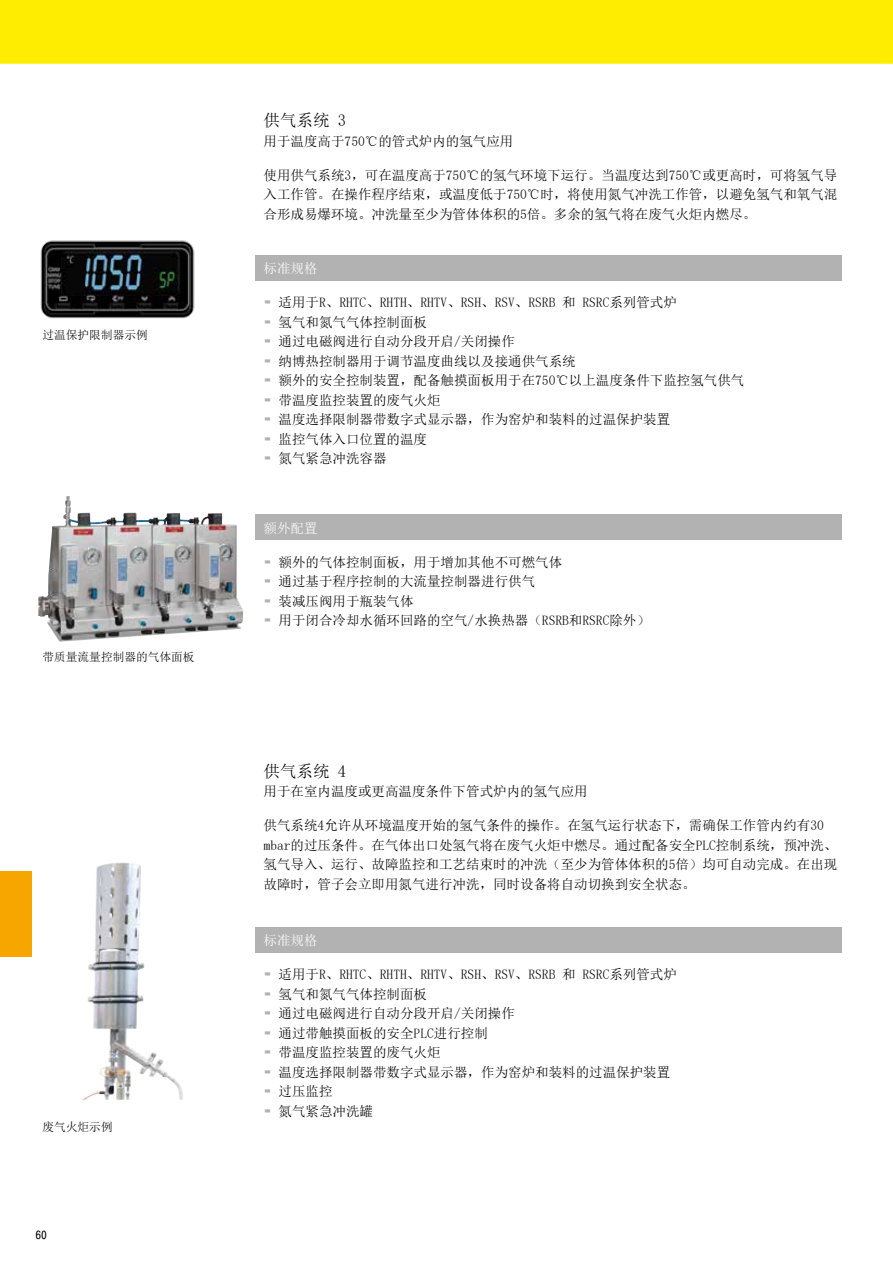
<style>
.page{position:relative;width:893px;height:1263px;background:#fff}
.page>*{position:absolute;margin:0;border:0;box-sizing:border-box;transform-origin:0 0}
.t1{font:16.5px "Sim Sun";color:#000}
.t2{font:13.5px/19.5px "Sim Sun";color:#000}
.t3{font:13.5px "Sim Sun";color:#fff}
.t4{font:11.7px "Sim Sun";color:#000}
.t5{font:11.7px "Pragmatica Cond A";color:#000}
.s1{font-family:"Blackoak Std";color:#b3b2b2}
</style>
<div class="page">
<div style="left:0;top:872px;width:32px;height:85px;background:#f7a600"></div>
<img style="left:38px;top:496px;width:205px;height:146px">
<img style="left:81px;top:862px;width:102px;height:238px">
<img style="left:40px;top:240px;width:155px;height:79px">
<div style="left:255px;top:255px;width:587px;height:26px;background:#b3b2b2"></div>
<div style="left:255px;top:514px;width:587px;height:26px;background:#b3b2b2"></div>
<div style="left:255px;top:927px;width:587px;height:25px;background:#b3b2b2"></div>
<div style="left:0;top:0;width:893px;height:64px;background:#ffed00"></div>
<p class="t4" style="left:43px;top:329px;width:107px">过温保护限制器示例</p>
<p class="t4" style="left:43px;top:651px;width:154px">带质量流量控制器的气体面板</p>
<p class="t4" style="left:43px;top:1121px;width:72px">废气火炬示例</p>
<p class="t5" style="left:35px;top:1228px;width:13px">60</p>
<p class="t1" style="left:264px;top:112px;width:84px">供气系统 3</p>
<p class="t2" style="left:264px;top:131px;width:251px">用于温度高于750℃的管式炉内的氢气应用</p>
<p class="t2" style="left:264px;top:165px;width:575px;text-align:justify">使用供气系统3，可在温度高于750℃的氢气环境下运行。当温度达到750℃或更高时，可将氢气导入工作管。在操作程序结束，或温度低于750℃时，将使用氮气冲洗工作管，以避免氢气和氧气混合形成易爆环境。冲洗量至少为管体体积的5倍。多余的氢气将在废气火炬内燃尽。</p>
<p class="t3" style="left:264px;top:262px;width:55px">标准规格</p>
<p class="t2" style="left:264px;top:293px;width:482px"><span class="s1">·</span> 适用于R、RHTC、RHTH、RHTV、RSH、RSV、RSRB 和 RSRC系列管式炉<br><span class="s1">·</span> 氢气和氮气气体控制面板<br><span class="s1">·</span> 通过电磁阀进行自动分段开启/关闭操作<br><span class="s1">·</span> 纳博热控制器用于调节温度曲线以及接通供气系统<br><span class="s1">·</span> 额外的安全控制装置，配备触摸面板用于在750℃以上温度条件下监控氢气供气<span class="s1">·</span> 带温度监控装置的废气火炬<br><span class="s1">·</span> 温度选择限制器带数字式显示器，作为窑炉和装料的过温保护装置<br><span class="s1">·</span> 监控气体入口位置的温度<br><span class="s1">·</span> 氮气紧急冲洗容器</p>
<p class="t3" style="left:264px;top:521px;width:55px">额外配置</p>
<p class="t2" style="left:264px;top:552px;width:388px"><span class="s1">·</span> 额外的气体控制面板，用于增加其他不可燃气体<br><span class="s1">·</span> 通过基于程序控制的大流量控制器进行供气<br><span class="s1">·</span> 装减压阀用于瓶装气体<br><span class="s1">·</span> 用于闭合冷却水循环回路的空气/水换热器（RSRB和RSRC除外）</p>
<p class="t1" style="left:264px;top:763px;width:84px">供气系统 4</p>
<p class="t2" style="left:264px;top:782px;width:325px">用于在室内温度或更高温度条件下管式炉内的氢气应用</p>
<p class="t2" style="left:264px;top:816px;width:575px">供气系统4允许从环境温度开始的氢气条件的操作。在氢气运行状态下，需确保工作管内约有30 mbar的过压条件。在气体出口处氢气将在废气火炬中燃尽。通过配备安全PLC控制系统，预冲洗、氢气导入、运行、故障监控和工艺结束时的冲洗（至少为管体体积的5倍）均可自动完成。在出现故障时，管子会立即用氮气进行冲洗，同时设备将自动切换到安全状态。</p>
<p class="t3" style="left:264px;top:933px;width:55px">标准规格</p>
<p class="t2" style="left:264px;top:965px;width:415px"><span class="s1">·</span> 适用于R、RHTC、RHTH、RHTV、RSH、RSV、RSRB 和 RSRC系列管式炉<span class="s1">·</span> 氢气和氮气气体控制面板<br><span class="s1">·</span> 通过电磁阀进行自动分段开启/关闭操作<br><span class="s1">·</span> 通过带触摸面板的安全PLC进行控制<br><span class="s1">·</span> 带温度监控装置的废气火炬<br><span class="s1">·</span> 温度选择限制器带数字式显示器，作为窑炉和装料的过温保护装置<span class="s1">·</span> 过压监控<br><span class="s1">·</span> 氮气紧急冲洗罐</p>
</div>
